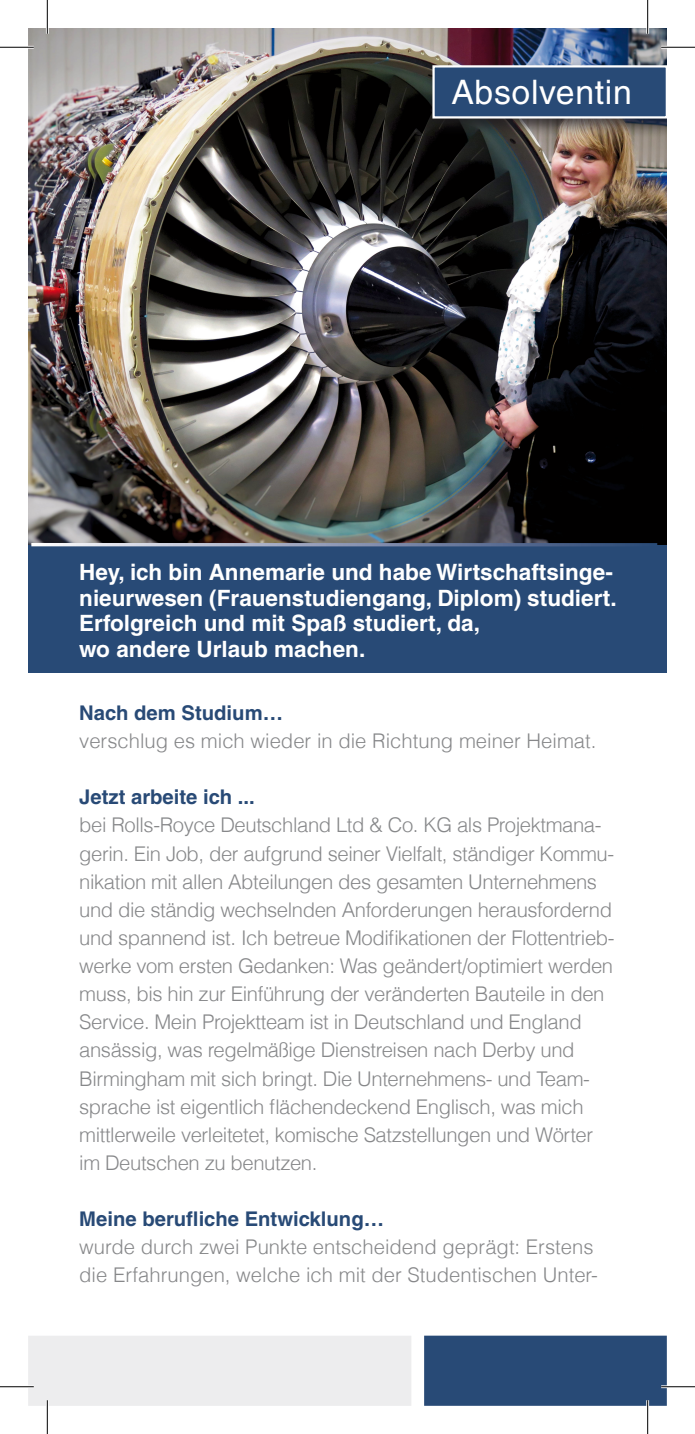
<style>
.page{position:relative;width:695px;height:1434px;background:#fff}
.page>*{position:absolute;margin:0;border:0;box-sizing:border-box;transform-origin:0 0}
.Fließtext_2{font:33.75px "Helvetica";letter-spacing:.02em;color:#fff}
.Fließtext_2-2{font:700 22.5px/25.9px "Helvetica";color:#fff}
.Fließtext{font:300 20.25px/28.1px "Helvetica";letter-spacing:-.02em;color:#87888a}
.Fließtext_2-3{font:300 20.25px/28.1px "Helvetica";color:#87888a}
.Fließtext-2{font:300 20.25px "Helvetica";color:#87888a}
.Fließtext-3{font:700 20.25px "Helvetica";color:#284a76}
.Fließtext_2-4{font:700 20.25px "Helvetica";color:#284a76}
</style>
<div class="page">
<div style="left:425px;top:1337px;width:240px;height:68px;background:#284a76"></div>
<div style="left:424px;top:1336px;width:242px;height:70px;border:2px solid #284a76"></div>
<div style="left:29px;top:1337px;width:381px;height:68px;background:#ededee"></div>
<div style="left:28px;top:1336px;width:383px;height:70px;border:2px solid #ededee"></div>
<img style="left:28px;top:28px;width:638px;height:517px">
<div style="left:28px;top:545px;width:638px;height:127px;background:#284a76"></div>
<hr style="left:31px;top:543px;width:625px;height:3px;background:#fff">
<div style="left:426px;top:60px;width:240px;height:77px;background:#1a171c;opacity:.75"></div>
<div style="left:433px;top:66px;width:233px;height:51px;background:#284a76"></div>
<div style="left:432px;top:65px;width:234px;height:54px;border:2px solid #fff"></div>
<hr style="left:0;top:46px;width:34px;height:3px;background:#fff">
<hr style="left:660px;top:46px;width:34px;height:3px;background:#fff">
<hr style="left:0;top:1385px;width:34px;height:3px;background:#fff">
<hr style="left:660px;top:1385px;width:34px;height:3px;background:#fff">
<hr style="left:46px;top:0;width:3px;height:34px;background:#fff">
<hr style="left:46px;top:1400px;width:3px;height:34px;background:#fff">
<hr style="left:645px;top:0;width:3px;height:34px;background:#fff">
<hr style="left:645px;top:1400px;width:3px;height:34px;background:#fff">
<hr style="left:0;top:47px;width:34px;height:1px;background:#000">
<hr style="left:660px;top:47px;width:34px;height:1px;background:#000">
<hr style="left:0;top:1386px;width:34px;height:1px;background:#000">
<hr style="left:660px;top:1386px;width:34px;height:1px;background:#000">
<hr style="left:47px;top:0;width:1px;height:34px;background:#000">
<hr style="left:47px;top:1400px;width:1px;height:34px;background:#000">
<hr style="left:646px;top:0;width:1px;height:34px;background:#000">
<hr style="left:646px;top:1400px;width:1px;height:34px;background:#000">
<p class="Fließtext_2" style="left:451px;top:72px;width:182px">Absolventin</p>
<p class="Fließtext_2-2" style="left:79px;top:558px;width:538px">Hey, ich bin Annemarie und habe Wirtschaftsinge&shy;nieurwesen (Frauenstudiengang, Diplom) studiert.<br>Erfolgreich und mit Spaß studiert, da,<br>wo andere Urlaub machen.</p>
<p class="Fließtext_2-4" style="left:79px;top:700px;width:205px">Nach dem Studium…</p>
<p class="Fließtext-2" style="left:79px;top:728px;width:518px">verschlug es mich wieder in die Richtung meiner Heimat.</p>
<p class="Fließtext-3" style="left:79px;top:785px;width:177px">Jetzt arbeite ich ...</p>
<p class="Fließtext" style="left:79px;top:811px;width:536px">bei Rolls-Royce Deutschland Ltd &amp; Co. KG als Projektmana&shy;gerin. Ein Job, der aufgrund seiner Vielfalt, ständiger Kommu&shy;nikation mit allen Abteilungen des gesamten Unternehmens und die ständig wechselnden Anforderungen herausfordernd und spannend ist. Ich betreue Modifikationen der Flottentrieb&shy;werke vom ersten Gedanken: Was geändert/optimiert werden muss, bis hin zur Einführung der veränderten Bauteile in den Service. Mein Projektteam ist in Deutschland und England ansässig, was regelmäßige Dienstreisen nach Derby und Birmingham mit sich bringt. Die Unternehmens- und Team&shy;sprache ist eigentlich flächendeckend Englisch, was mich mittlerweile verleitetet, komische Satzstellungen und Wörter im Deutschen zu benutzen.</p>
<p class="Fließtext-3" style="left:79px;top:1207px;width:306px">Meine berufliche Entwicklung…</p>
<p class="Fließtext_2-3" style="left:79px;top:1233px;width:520px">wurde durch zwei Punkte entscheidend geprägt: Erstens die Erfahrungen, welche ich mit der Studentischen Unter-</p>
</div>
